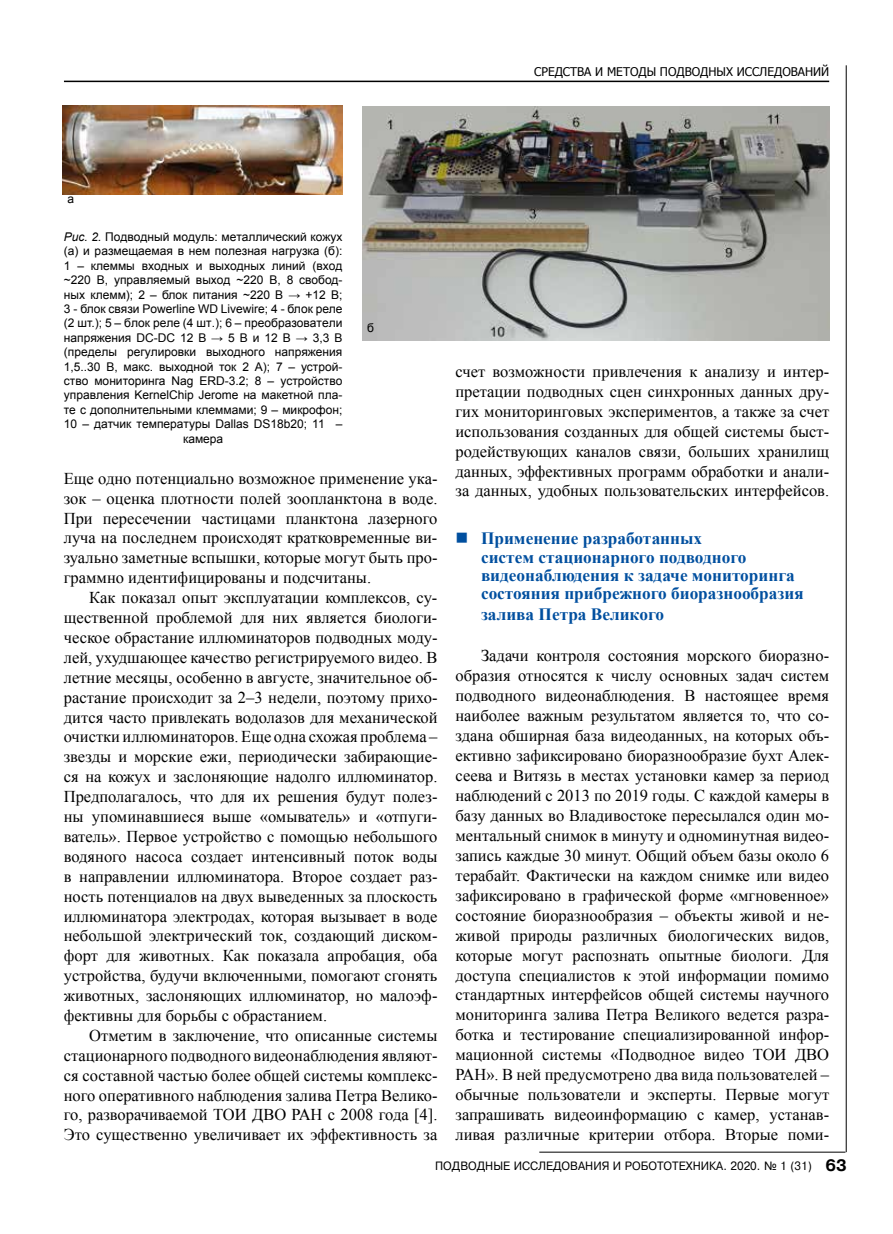
<style>
.page{position:relative;width:893px;height:1234px;background:#fff}
.page>*{position:absolute;margin:0;border:0;box-sizing:border-box;transform-origin:0 0}
.t1{font:700 17.25px/18.1px "Times New Roman";color:#004f9f}
.t2{font:16.5px/20px "Times New Roman";color:#000;text-align:justify}
.t3{font:12px/14.4px "Arial";color:#000;text-align:center}
.t4{font:12px "Pragmatica CTT";color:#000;scale:.95 1}
.t5{font:12px "Tahoma";color:#000}
.s1{font-style:italic}
.s2{font-weight:700;font-size:16.5px}
</style>
<div class="page">
<hr style="left:846px;top:65px;width:1px;height:1086px;background:#000">
<hr style="left:539px;top:1151px;width:306px;height:1px;background:#000">
<hr style="left:64px;top:81px;width:765px;height:1px;background:#000">
<img style="left:62px;top:105px;width:280px;height:89px">
<img style="left:362px;top:106px;width:467px;height:234px">
<p class="t5" style="left:534px;top:64px;width:297px">СРЕДСТВА И МЕТОДЫ ПОДВОДНЫХ ИССЛЕДОВАНИЙ</p>
<p class="t3" style="left:67px;top:191px;width:8px">а</p>
<p class="t3" style="left:64px;top:229px;width:280px"><span class="s1">Рис. 2.</span> Подводный модуль: металлический кожух (а) и размещаемая в нем полезная нагрузка (б):<br>1 – клеммы входных и выходных линий (вход ~220 В, управляемый выход ~220 В, 8 свобод&shy;ных клемм); 2 – блок питания ~220 В → +12 В; 3 - блок связи Powerline WD Livewire; 4 - блок реле (2 шт.); 5 – блок реле (4 шт.); 6 – преобразователи напряжения DC-DC 12 В → 5 В и 12 В → 3,3 В (пределы регулировки выходного напряжения 1,5..30 В, макс. выходной ток 2 А); 7 – устрой&shy;ство мониторинга Nag ERD-3.2; 8 – устройство управления KernelChip Jerome на макетной пла&shy;те с дополнительными клеммами; 9 – микрофон; 10 – датчик температуры Dallas DS18b20; 11 – камера</p>
<p class="t2" style="left:64px;top:467px;width:375px">Еще одно потенциально возможное применение ука&shy;зок – оценка плотности полей зоопланктона в воде.<br>При пересечении частицами планктона лазерного луча на последнем происходят кратковременные ви&shy;зуально заметные вспышки, которые могут быть про&shy;граммно идентифицированы и подсчитаны.</p>
<p class="t2" style="left:64px;top:587px;width:375px;text-indent:26px">Как показал опыт эксплуатации комплексов, су&shy;щественной проблемой для них является биологи&shy;ческое обрастание иллюминаторов подводных моду&shy;лей, ухудшающее качество регистрируемого видео. В летние месяцы, особенно в августе, значительное об&shy;растание происходит за 2–3 недели, поэтому прихо&shy;дится часто привлекать водолазов для механической очистки иллюминаторов. Еще одна схожая проблема – звезды и морские ежи, периодически забирающие&shy;ся на кожух и заслоняющие надолго иллюминатор.<br>Предполагалось, что для их решения будут полез&shy;ны упоминавшиеся выше «омыватель» и «отпуги&shy;ватель». Первое устройство с помощью небольшого водяного насоса создает интенсивный поток воды в направлении иллюминатора. Второе создает раз&shy;ность потенциалов на двух выведенных за плоскость иллюминатора электродах, которая вызывает в воде небольшой электрический ток, создающий диском&shy;форт для животных. Как показала апробация, оба устройства, будучи включенными, помогают сгонять животных, заслоняющих иллюминатор, но малоэф&shy;фективны для борьбы с обрастанием.</p>
<p class="t2" style="left:64px;top:1024px;width:375px;text-indent:26px">Отметим в заключение, что описанные системы стационарного подводного видеонаблюдения являют&shy;ся составной частью более общей системы комплекс&shy;ного оперативного наблюдения залива Петра Велико&shy;го, разворачиваемой ТОИ ДВО РАН с 2008 года [4].<br>Это существенно увеличивает их эффективность за</p>
<p class="t3" style="left:367px;top:320px;width:8px">б</p>
<p class="t2" style="left:455px;top:360px;width:375px">счет возможности привлечения к анализу и интер&shy;претации подводных сцен синхронных данных дру&shy;гих мониторинговых экспериментов, а также за счет использования созданных для общей системы быст&shy;родействующих каналов связи, больших хранилищ данных, эффективных программ обработки и анали&shy;за данных, удобных пользовательских интерфейсов.</p>
<p class="t1" style="left:481px;top:529px;width:324px">Применение разработанных<br>систем стационарного подводного видеонаблюдения к задаче мониторинга состояния прибрежного биоразнообразия</p>
<p class="t1" style="left:481px;top:604px;width:185px">залива Петра Великого</p>
<p class="t2" style="left:455px;top:645px;width:375px;text-indent:26px">Задачи контроля состояния морского биоразно&shy;образия относятся к числу основных задач систем подводного видеонаблюдения. В настоящее время наиболее важным результатом является то, что со&shy;здана обширная база видеоданных, на которых объ&shy;ективно зафиксировано биоразнообразие бухт Алек&shy;сеева и Витязь в местах установки камер за период наблюдений с 2013 по 2019 годы. С каждой камеры в базу данных во Владивостоке пересылался один мо&shy;ментальный снимок в минуту и одноминутная видео&shy;запись каждые 30 минут. Общий объем базы около 6 терабайт. Фактически на каждом снимке или видео зафиксировано в графической форме «мгновенное» состояние биоразнообразия – объекты живой и не&shy;живой природы различных биологических видов, которые могут распознать опытные биологи. Для доступа специалистов к этой информации помимо стандартных интерфейсов общей системы научного мониторинга залива Петра Великого ведется разра&shy;ботка и тестирование специализированной инфор&shy;мационной системы «Подводное видео ТОИ ДВО РАН». В ней предусмотрено два вида пользователей – обычные пользователи и эксперты. Первые могут запрашивать видеоинформацию с камер, устанав&shy;ливая различные критерии отбора. Вторые поми-</p>
<p class="t4" style="left:435px;top:1158px;width:435px">ПОДВОДНЫЕ ИССЛЕДОВАНИЯ И РОБОТОТЕХНИКА. 2020. ¹ 1 (31) <span class="s2">63</span></p>
</div>
